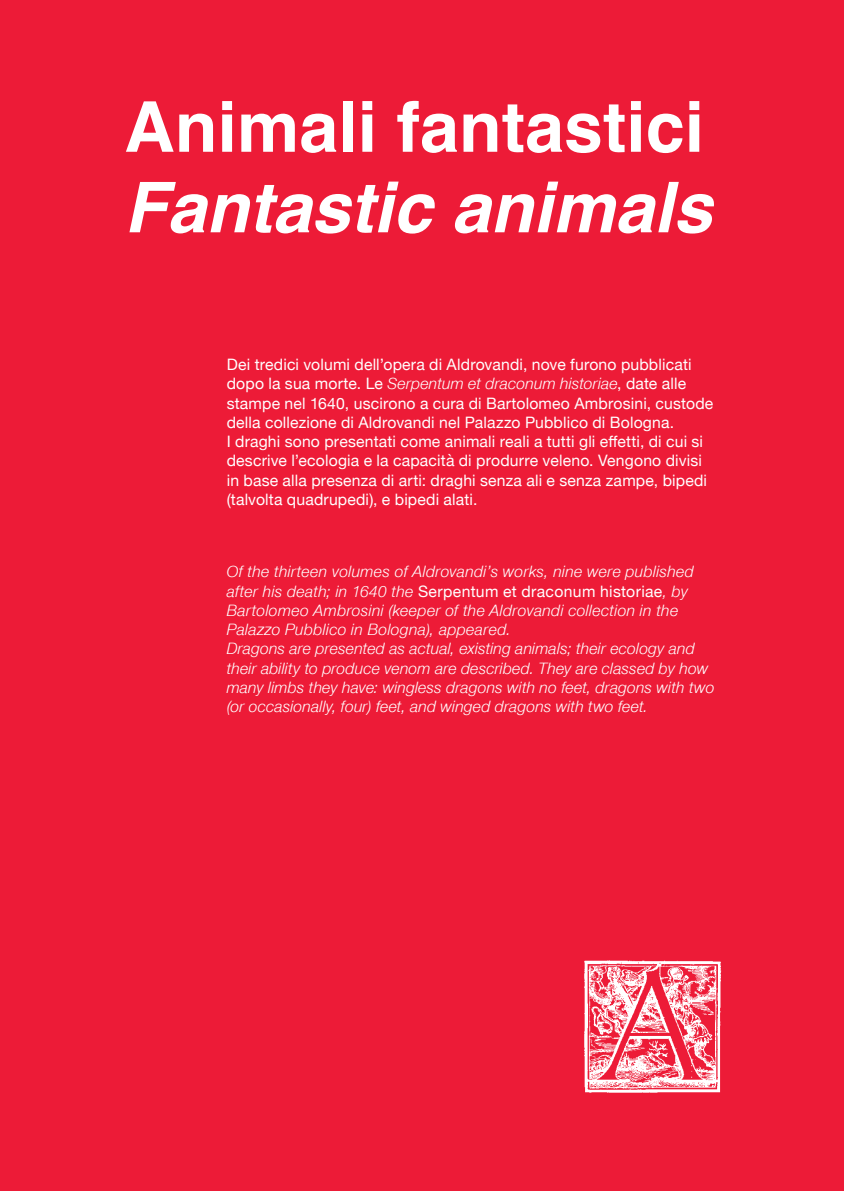
<style>
.page{position:relative;width:844px;height:1191px;background:#fff}
.page>*{position:absolute;margin:0;border:0;box-sizing:border-box;transform-origin:0 0}
.t1{font:700 70px "Helvetica";color:#fff}
.t2{font:italic 700 70px "Helvetica";color:#fff}
.t3{font:15.75px/19.2px "Helvetica Neue";letter-spacing:.01em;color:#fff}
.t4{font:italic 15.75px/19.2px "Helvetica Neue";letter-spacing:.015em;color:#fff}
.s1{font-style:italic}
.s2{font-style:normal}
</style>
<div class="page">
<div style="left:0;top:0;width:843px;height:1191px;background:#ed1b37"></div>
<img style="left:584px;top:960px;width:138px;height:133px">
<h1 class="t1" style="left:124px;top:84px;width:581px">Animali fantastici</h1>
<h1 class="t2" style="left:124px;top:165px;width:589px">Fantastic animals</h1>
<p class="t3" style="left:227px;top:356px;width:488px">Dei tredici volumi dell’opera di Aldrovandi, nove furono pubblicati dopo la sua morte. Le <span class="s1">Serpentum et draconum historiae</span>, date alle stampe nel 1640, uscirono a cura di Bartolomeo Ambrosini, custode della collezione di Aldrovandi nel Palazzo Pubblico di Bologna.<br>I draghi sono presentati come animali reali a tutti gli effetti, di cui si descrive l’ecologia e la capacità di produrre veleno. Vengono divisi in base alla presenza di arti: draghi senza ali e senza zampe, bipedi (talvolta quadrupedi), e bipedi alati.</p>
<p class="t4" style="left:227px;top:562px;width:489px">Of the thirteen volumes of Aldrovandi’s works, nine were published after his death; in 1640 the <span class="s2">Serpentum et draconum historiae</span>, by Bartolomeo Ambrosini (keeper of the Aldrovandi collection in the Palazzo Pubblico in Bologna), appeared.<br>Dragons are presented as actual, existing animals; their ecology and their ability to produce venom are described. They are classed by how many limbs they have: wingless dragons with no feet, dragons with two (or occasionally, four) feet, and winged dragons with two feet.</p>
</div>
